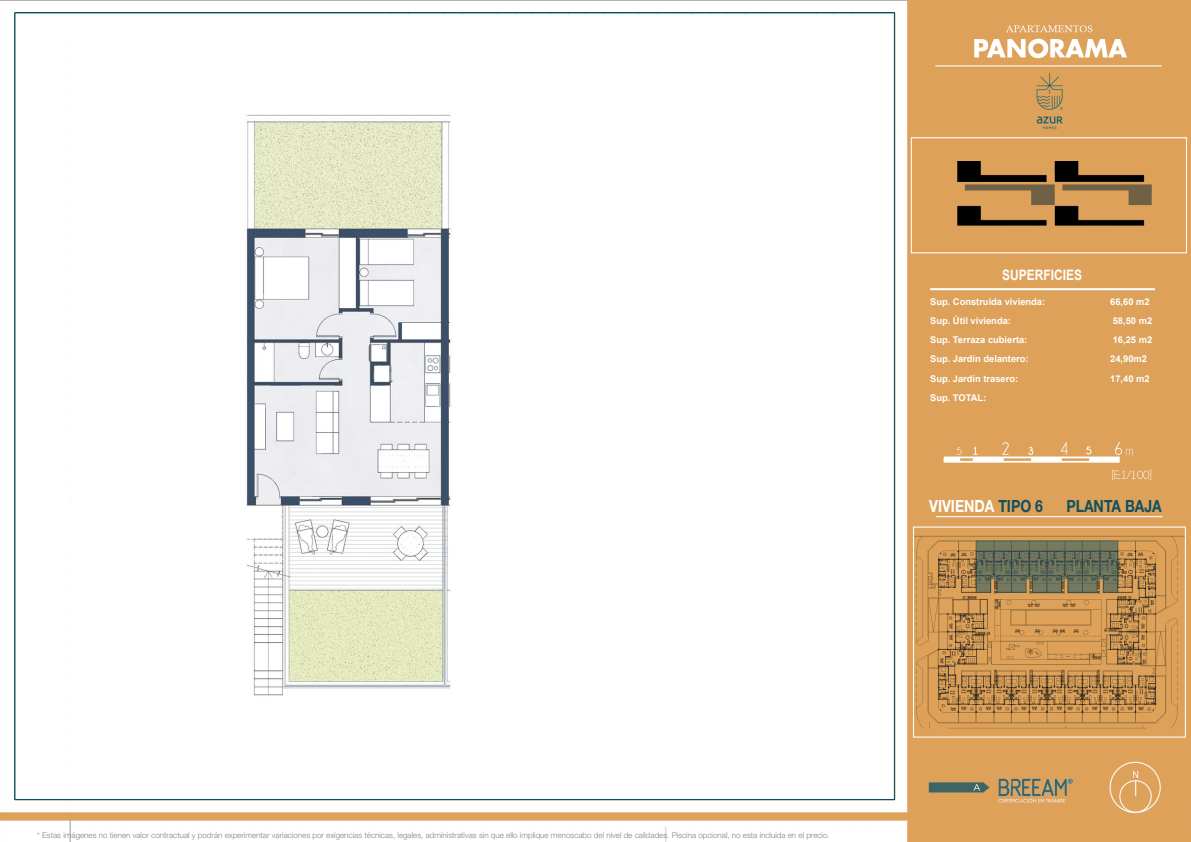
<style>
.page{position:relative;width:1191px;height:842px;background:#fff}
.page>*{position:absolute;margin:0;border:0;box-sizing:border-box;transform-origin:0 0}
.t1{font:700 16.8px "Helvetica Neue LT Std";color:#fff;scale:.83 1}
.t2{font:700 16.8px "Helvetica Neue LT Std";color:#115061;scale:.83 1}
.t3{font:700 14.4px "Arial";color:#fff;scale:.83 1}
.t4{font:700 9.3px "Arial";color:#fff}
.t5{font:300 8px "Helvetica Neue LT Std";color:#808285}
.s1{color:#115061}
</style>
<div class="page">
<img style="left:0;top:0;width:1190px;height:842px">
<img style="left:1190px;top:0;width:1px;height:842px">
<hr style="left:930px;top:288px;width:225px;height:2px;background:#fff">
<p class="t3" style="left:1002px;top:265px;width:98px">SUPERFICIES</p>
<p class="t4" style="left:930px;top:295px;width:117px">Sup. Construida vivienda:</p>
<p class="t4" style="left:1110px;top:295px;width:41px">66,60 m2</p>
<p class="t4" style="left:930px;top:314px;width:82px">Sup. Útil vivienda:</p>
<p class="t4" style="left:1112px;top:314px;width:41px">58,50 m2</p>
<p class="t4" style="left:930px;top:333px;width:99px">Sup. Terraza cubierta:</p>
<p class="t4" style="left:1112px;top:333px;width:41px">16,25 m2</p>
<p class="t4" style="left:930px;top:352px;width:100px">Sup. Jardín delantero:</p>
<p class="t4" style="left:1110px;top:352px;width:38px">24,90m2</p>
<p class="t4" style="left:930px;top:372px;width:90px">Sup. Jardín trasero:</p>
<p class="t4" style="left:1110px;top:372px;width:41px">17,40 m2</p>
<p class="t4" style="left:930px;top:391px;width:58px">Sup. TOTAL:</p>
<p class="t1" style="left:929px;top:495px;width:139px">VIVIENDA <span class="s1">TIPO 6</span></p>
<p class="t2" style="left:1066px;top:495px;width:116px">PLANTA BAJA</p>
<p class="t5" style="left:37px;top:830px;width:794px">* Estas imágenes no tienen valor contractual y podrán experimentar variaciones por exigencias técnicas, legales, administrativas sin que ello implique menoscabo del nivel de calidades. Piscina opcional, no esta incluida en el precio.</p>
</div>
